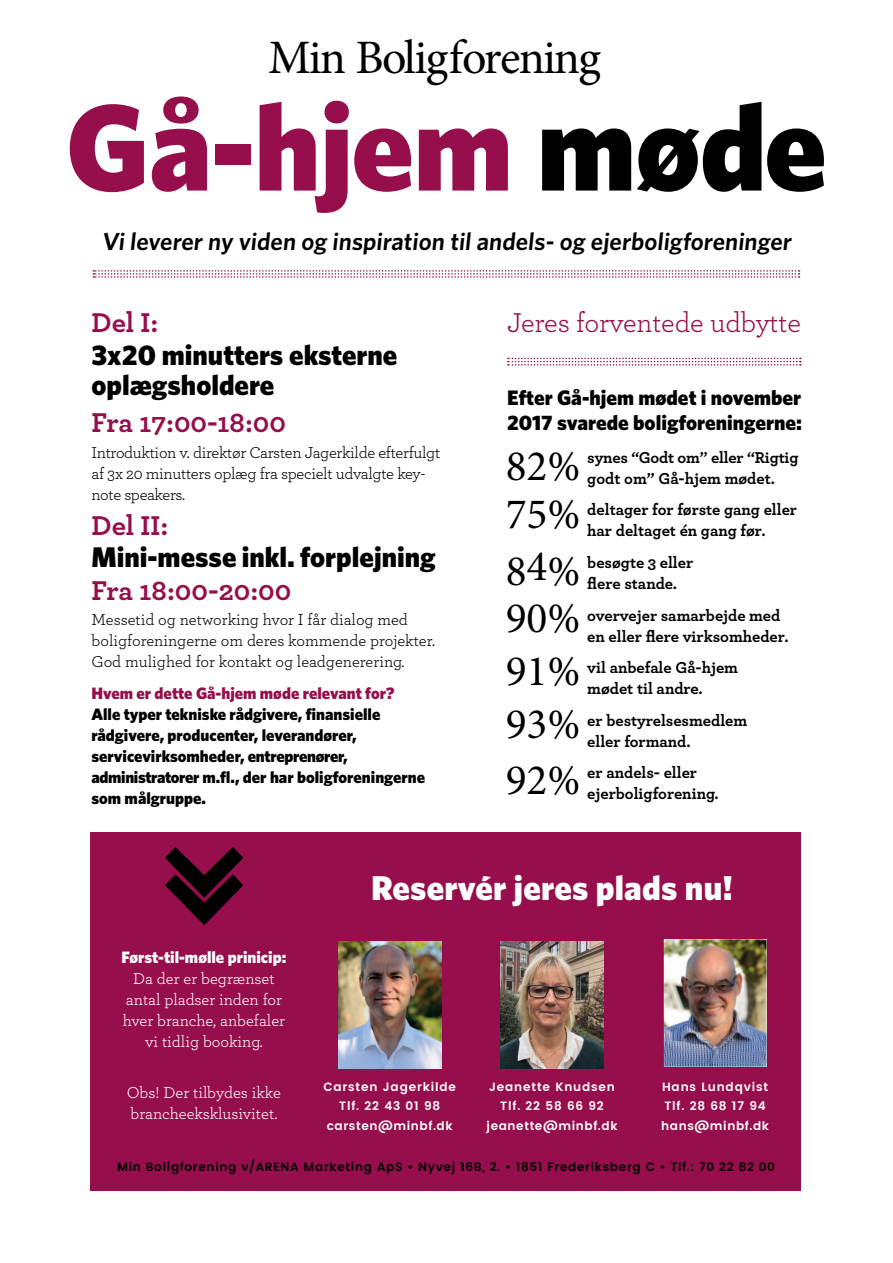
<style>
.page{position:relative;width:893px;height:1263px;background:#fff}
.page>*{position:absolute;margin:0;border:0;box-sizing:border-box;transform-origin:0 0}
.t1{font:900 123px "Whitney";letter-spacing:-.005em;color:#960e4b}
.t2{font:48px "Minion Pro";letter-spacing:-.035em;color:#000}
.t3{font:43.5px/47.7px "Minion Pro";color:#000}
.t4{font:900 34.5px "Whitney";letter-spacing:.005em;color:#fff}
.t5{font:900 28.5px/30px "Whitney";color:#000}
.t6{font:700 28.5px "Archer";color:#960e4b}
.t7{font:28.5px "Archer";letter-spacing:-.005em;color:#960e4b}
.t8{font:600 24.75px "Whitney";color:#000}
.t9{font:900 21px/25.5px "Whitney";color:#000}
.t10{font:700 16.5px/21px "Archer";color:#000}
.t11{font:16.5px/21px "Archer";letter-spacing:-.015em;color:#000}
.t12{font:900 16.5px/21px "Whitney";color:#000}
.t13{font:16.5px/21px "Archer";color:#fff;text-align:center}
.t14{font:900 16.5px "Whitney";color:#960e4b}
.t15{font:900 16.5px "Whitney";color:#fff}
.t16{font:600 12px/19.5px "Poppins";letter-spacing:.07em;color:#fff;text-align:center}
.t17{font:600 12px "Poppins";letter-spacing:.055em;color:#000}
.s1{color:#000}
</style>
<div class="page">
<svg style="left:508px;top:358px;width:293px;height:8px"></svg>
<svg style="left:93px;top:270px;width:706px;height:8px"></svg>
<div style="left:90px;top:832px;width:711px;height:359px;background:#960e4b"></div>
<svg style="left:165px;top:847px;width:79px;height:78px"></svg>
<img style="left:664px;top:939px;width:102px;height:127px">
<img style="left:501px;top:941px;width:102px;height:127px">
<img style="left:338px;top:941px;width:103px;height:127px">
<h2 class="t2" style="left:268px;top:25px;width:334px">Min Boligforening</h2>
<h1 class="t1" style="left:66px;top:65px;width:762px">Gå-hjem <span class="s1">møde</span></h1>
<h3 class="t8" style="left:102px;top:225px;width:694px">Vi leverer ny viden og inspiration til andels- og ejerboligforeninger</h3>
<h3 class="t6" style="left:91px;top:300px;width:68px">Del I:</h3>
<h3 class="t5" style="left:91px;top:339px;width:307px">3x20 minutters eksterne oplægsholdere</h3>
<h3 class="t6" style="left:91px;top:400px;width:196px">Fra 17:00-18:00</h3>
<p class="t11" style="left:91px;top:441px;width:350px">Introduktion v. direktør Carsten Jagerkilde efterfulgt af 3x 20 minutters oplæg fra specielt udvalgte key&shy;note speakers.</p>
<h3 class="t6" style="left:91px;top:503px;width:78px">Del II:</h3>
<h3 class="t5" style="left:91px;top:541px;width:346px">Mini-messe inkl. forplejning</h3>
<h3 class="t6" style="left:91px;top:568px;width:202px">Fra 18:00-20:00</h3>
<p class="t11" style="left:91px;top:608px;width:345px">Messetid og networking hvor I får dialog med boligforeningerne om deres kommende projekter.<br>God mulighed for kontakt og leadgenerering.</p>
<p class="t14" style="left:91px;top:682px;width:304px">Hvem er dette Gå-hjem møde relevant for?</p>
<p class="t12" style="left:91px;top:704px;width:335px">Alle typer tekniske rådgivere, finansielle rådgivere, producenter, leverandører, servicevirksomheder, entreprenører, administratorer m.fl., der har boligforeningerne som målgruppe.</p>
<h3 class="t7" style="left:507px;top:303px;width:295px">Jeres forventede udbytte</h3>
<p class="t9" style="left:507px;top:384px;width:296px">Efter Gå-hjem mødet i november<br>2017 svarede boligforeningerne:</p>
<h3 class="t3" style="left:506px;top:442px;width:76px">82%<br>75%</h3>
<h3 class="t3" style="left:506px;top:547px;width:76px">84%<br>90%</h3>
<h3 class="t3" style="left:506px;top:645px;width:76px;line-height:52.2px">91%<br>93%</h3>
<h3 class="t3" style="left:506px;top:757px;width:76px">92%</h3>
<p class="t10" style="left:587px;top:446px;width:213px">synes “Godt om” eller “Rigtig godt om” Gå-hjem mødet.</p>
<p class="t10" style="left:587px;top:498px;width:211px">deltager for første gang eller har deltaget én gang før.</p>
<p class="t10" style="left:587px;top:551px;width:107px">besøgte 3 eller flere stande.</p>
<p class="t10" style="left:587px;top:603px;width:203px">overvejer samarbejde med en eller flere virksomheder.</p>
<p class="t10" style="left:587px;top:656px;width:152px">vil anbefale Gå-hjem mødet til andre.</p>
<p class="t10" style="left:587px;top:709px;width:161px">er bestyrelsesmedlem eller formand.</p>
<p class="t10" style="left:587px;top:761px;width:133px">er andels- eller ejerboligforening.</p>
<h3 class="t4" style="left:371px;top:865px;width:363px">Reservér jeres plads nu!</h3>
<p class="t15" style="left:121px;top:946px;width:166px">Først-til-mølle prinicip:</p>
<p class="t13" style="left:123px;top:967px;width:164px">Da der er begrænset antal pladser inden for hver branche, anbefaler vi tidlig booking.</p>
<p class="t13" style="left:127px;top:1081px;width:156px;text-align:left">Obs! Der tilbydes ikke brancheeksklusivitet.</p>
<p class="t16" style="left:487px;top:1077px;width:132px">Jeanette Knudsen<br>Tlf. 22 58 66 92 jeanette@minbf.dk</p>
<p class="t16" style="left:323px;top:1077px;width:134px">Carsten Jagerkilde<br>Tlf. 22 43 01 98 carsten@minbf.dk</p>
<p class="t16" style="left:661px;top:1077px;width:109px;text-align:left">Hans Lundqvist<br>Tlf. 28 68 17 94 hans@minbf.dk</p>
<p class="t17" style="left:117px;top:1158px;width:659px">Min Boligforening v/ARENA Marketing ApS • Nyvej 16B, 2. • 1851 Frederiksberg C • Tlf.: 70 22 82 00</p>
</div>
